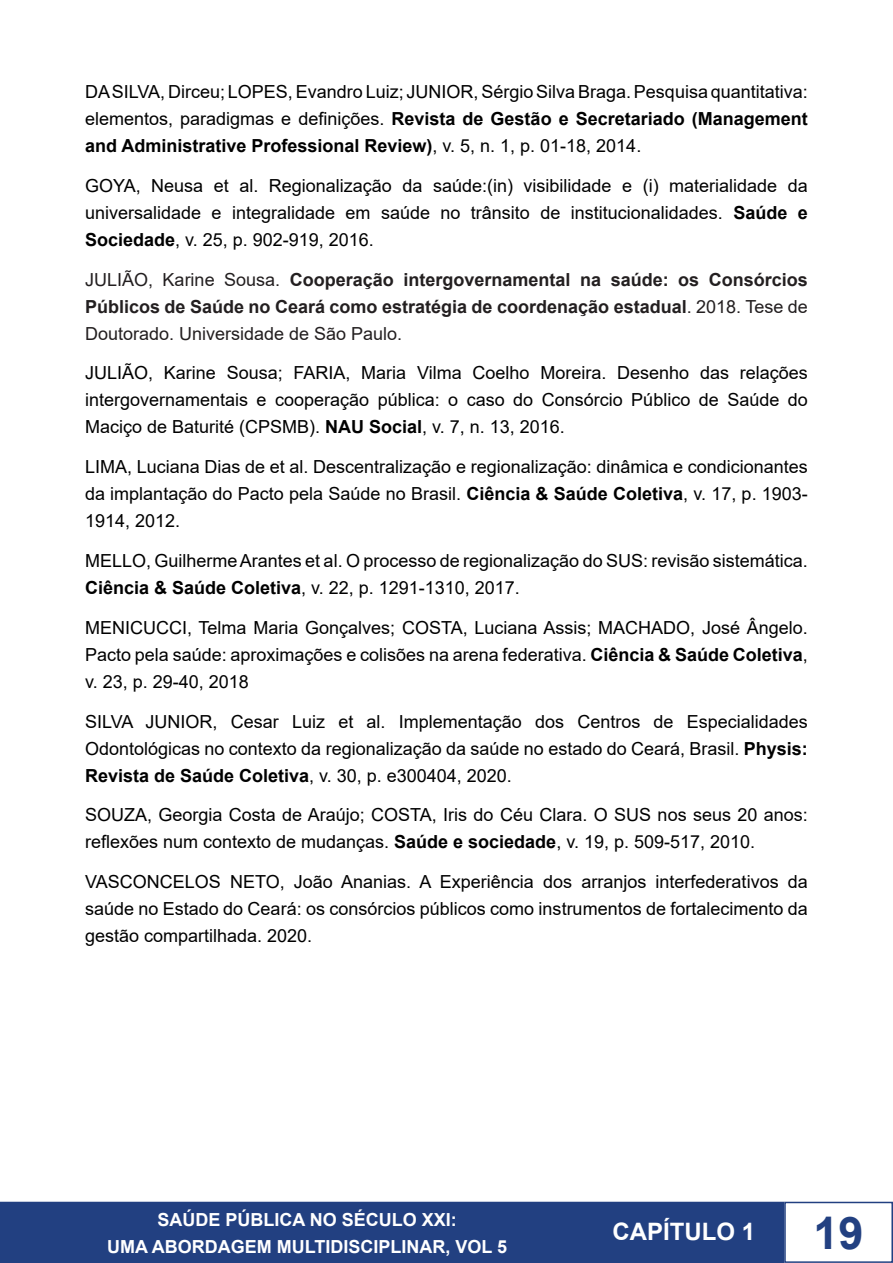
<style>
.page{position:relative;width:893px;height:1263px;background:#fff}
.page>*{position:absolute;margin:0;border:0;box-sizing:border-box;transform-origin:0 0}
.t1{font:700 45px "Arial";color:#224081}
.t2{font:700 24px "Arial";color:#fff}
.t3{font:18px/27px "Arial";color:#000;text-align:justify}
.t4{font:700 18px/27px "Arial";color:#231f20;text-align:justify}
.t5{font:700 18px/27px "Arial";color:#fff;text-align:center}
.s1{font-weight:700}
.s2{font-weight:400}
</style>
<div class="page">
<div style="left:1px;top:1202px;width:782px;height:60px;background:#224081"></div>
<div style="left:0;top:1202px;width:784px;height:61px;border:2px solid #224081"></div>
<svg style="left:0;top:1202px;width:1px;height:61px"></svg>
<div style="left:784px;top:1202px;width:109px;height:61px;border:2px solid #224081"></div>
<p class="t3" style="left:85px;top:78px;width:724px">DA SILVA, Dirceu; LOPES, Evandro Luiz; JUNIOR, Sérgio Silva Braga. Pesquisa quantitativa: elementos, paradigmas e definições. <span class="s1">Revista de Gestão e Secretariado (Management and Administrative Professional Review)</span>, v. 5, n. 1, p. 01-18, 2014.</p>
<p class="t3" style="left:85px;top:172px;width:724px">GOYA, Neusa et al. Regionalização da saúde:(in) visibilidade e (i) materialidade da universalidade e integralidade em saúde no trânsito de institucionalidades. <span class="s1">Saúde e Sociedade</span>, v. 25, p. 902-919, 2016.</p>
<p class="t4" style="left:85px;top:266px;width:724px"><span class="s2">JULIÃO, Karine Sousa.</span> Cooperação intergovernamental na saúde: os Consórcios Públicos de Saúde no Ceará como estratégia de coordenação estadual<span class="s2">. 2018. Tese de Doutorado. Universidade de São Paulo.</span></p>
<p class="t3" style="left:85px;top:359px;width:724px">JULIÃO, Karine Sousa; FARIA, Maria Vilma Coelho Moreira. Desenho das relações intergovernamentais e cooperação pública: o caso do Consórcio Público de Saúde do Maciço de Baturité (CPSMB). <span class="s1">NAU Social</span>, v. 7, n. 13, 2016.</p>
<p class="t3" style="left:85px;top:453px;width:724px">LIMA, Luciana Dias de et al. Descentralização e regionalização: dinâmica e condicionantes da implantação do Pacto pela Saúde no Brasil. <span class="s1">Ciência &amp; Saúde Coletiva</span>, v. 17, p. 1903- 1914, 2012.</p>
<p class="t3" style="left:85px;top:547px;width:724px">MELLO, Guilherme Arantes et al. O processo de regionalização do SUS: revisão sistemática.<br><span class="s1">Ciência &amp; Saúde Coletiva</span>, v. 22, p. 1291-1310, 2017.</p>
<p class="t3" style="left:85px;top:614px;width:724px">MENICUCCI, Telma Maria Gonçalves; COSTA, Luciana Assis; MACHADO, José Ângelo.<br>Pacto pela saúde: aproximações e colisões na arena federativa. <span class="s1">Ciência &amp; Saúde Coletiva</span>, v. 23, p. 29-40, 2018</p>
<p class="t3" style="left:85px;top:708px;width:724px">SILVA JUNIOR, Cesar Luiz et al. Implementação dos Centros de Especialidades Odontológicas no contexto da regionalização da saúde no estado do Ceará, Brasil. <span class="s1">Physis:<br>Revista de Saúde Coletiva</span>, v. 30, p. e300404, 2020.</p>
<p class="t3" style="left:85px;top:801px;width:724px">SOUZA, Georgia Costa de Araújo; COSTA, Iris do Céu Clara. O SUS nos seus 20 anos: reflexões num contexto de mudanças. <span class="s1">Saúde e sociedade</span>, v. 19, p. 509-517, 2010.</p>
<p class="t3" style="left:85px;top:868px;width:724px">VASCONCELOS NETO, João Ananias. A Experiência dos arranjos interfederativos da saúde no Estado do Ceará: os consórcios públicos como instrumentos de fortalecimento da gestão compartilhada. 2020.</p>
<p class="t5" style="left:107px;top:1206px;width:401px">SAÚDE PÚBLICA NO SÉCULO XXI:<br>UMA ABORDAGEM MULTIDISCIPLINAR, VOL 5</p>
<h2 class="t2" style="left:612px;top:1215px;width:144px">CAPÍTULO 1</h2>
<h1 class="t1" style="left:814px;top:1201px;width:52px">19</h1>
</div>
